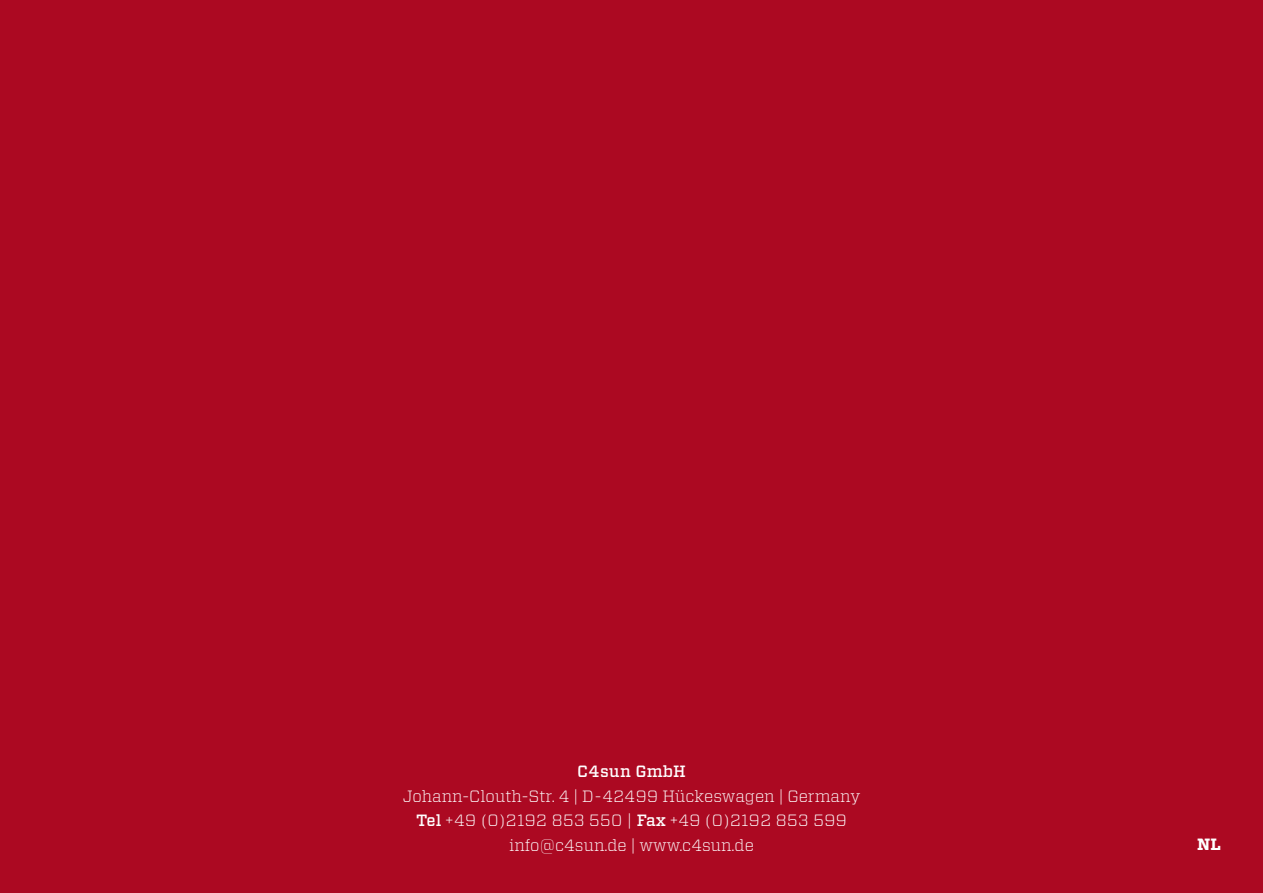
<style>
.page{position:relative;width:1263px;height:893px;background:#ac0922}
.page>*{position:absolute;margin:0;border:0;box-sizing:border-box;transform-origin:0 0}
.t1{font:300 16.35px/24.5px "Vitesse";color:#fff;text-align:center}
.t2{font:500 16.35px "Vitesse";letter-spacing:.025em;color:#fff}
.t3{font:700 16.35px "Vitesse";color:#fff}
.s1{font-weight:500}
</style>
<div class="page">
<p class="t2" style="left:577px;top:761px;width:110px">C4sun GmbH</p>
<p class="t1" style="left:403px;top:783px;width:459px">Johann-Clouth-Str. 4 | D-42499 Hückeswagen | Germany<br><span class="s1">Tel</span> +49 (0)2192 853 550 | <span class="s1">Fax</span> +49 (0)2192 853 599 info@c4sun.de | www.c4sun.de</p>
<p class="t3" style="left:1197px;top:834px;width:25px">NL</p>
</div>
